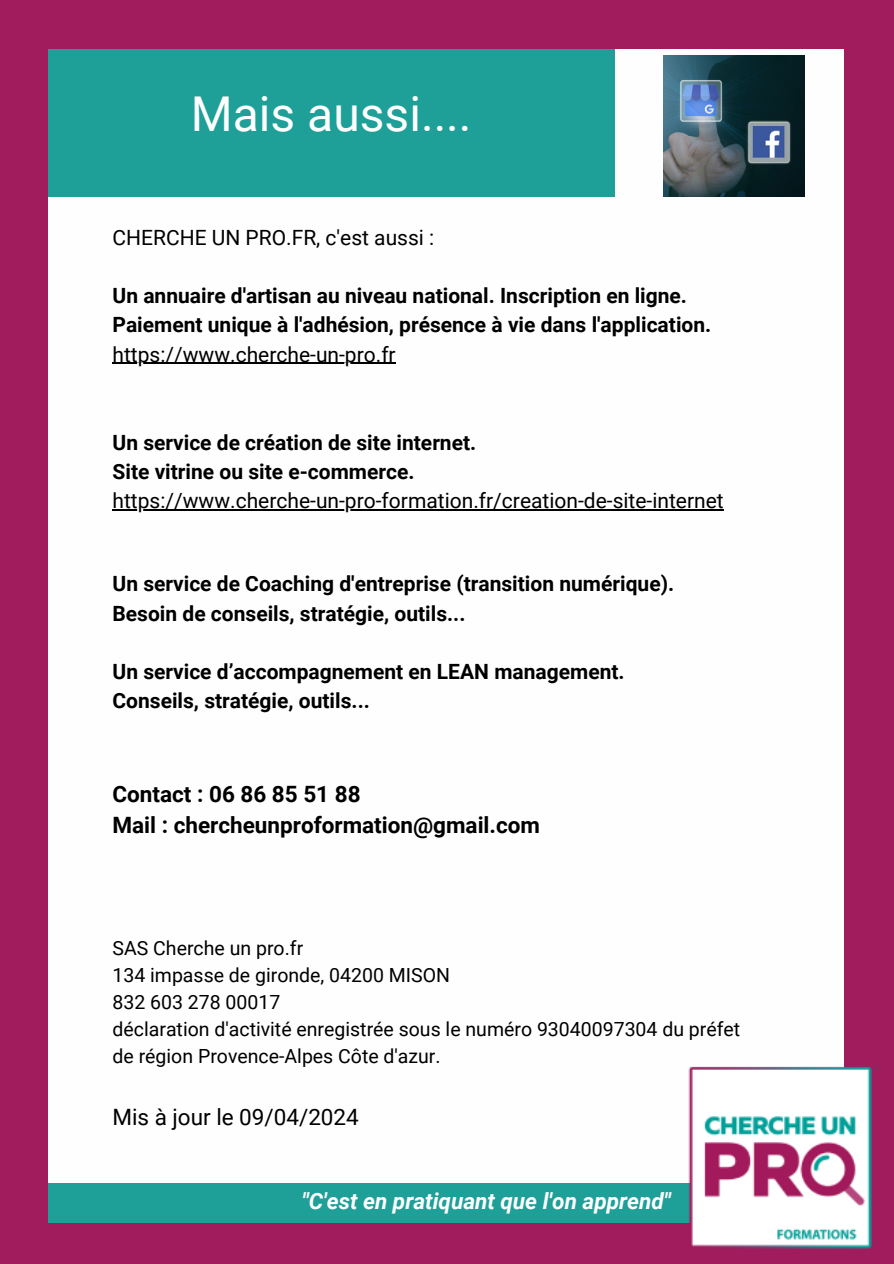
<style>
.page{position:relative;width:894px;height:1264px;background:#fff}
.page>*{position:absolute;margin:0;border:0;box-sizing:border-box;transform-origin:0 0}
.t1{font:48px "Roboto";color:#fefefe}
.t2{font:700 22.5px/31.5px "Roboto";color:#000}
.t3{font:italic 700 22.5px "Roboto";color:#fefefe}
.t4{font:22.5px "Roboto";color:#000}
.t5{font:700 21px/29.2px "Roboto";color:#000}
.t6{font:21px "Roboto";color:#000}
.t7{font:19.5px/27px "Roboto";color:#000}
</style>
<div class="page">
<div style="left:0;top:0;width:893px;height:1263px;background:#a11c5c"></div>
<div style="left:48px;top:49px;width:795px;height:1164px;background:#fefefe"></div>
<div style="left:48px;top:49px;width:566px;height:147px;background:#1ea099"></div>
<div style="left:48px;top:1182px;width:795px;height:40px;background:#1ea099"></div>
<img style="left:679px;top:1052px;width:193px;height:197px">
<hr style="left:112px;top:363px;width:283px;height:1px;background:#000">
<hr style="left:112px;top:509px;width:611px;height:1px;background:#000">
<img style="left:663px;top:56px;width:141px;height:140px">
<h1 class="t1" style="left:191px;top:86px;width:282px">Mais aussi....</h1>
<p class="t6" style="left:112px;top:225px;width:323px">CHERCHE UN PRO.FR, c'est aussi :</p>
<p class="t5" style="left:112px;top:281px;width:600px">Un annuaire d'artisan au niveau national. Inscription en ligne.<br>Paiement unique à l'adhésion, présence à vie dans l'application.</p>
<p class="t6" style="left:112px;top:342px;width:285px">https://www.cherche-un-pro.fr</p>
<p class="t5" style="left:112px;top:428px;width:365px">Un service de création de site internet.<br>Site vitrine ou site e-commerce.</p>
<p class="t6" style="left:112px;top:488px;width:612px">https://www.cherche-un-pro-formation.fr/creation-de-site-internet</p>
<p class="t5" style="left:112px;top:569px;width:563px">Un service de Coaching d'entreprise (transition numérique).<br>Besoin de conseils, stratégie, outils...</p>
<p class="t5" style="left:112px;top:657px;width:513px">Un service d’accompagnement en LEAN management.<br>Conseils, stratégie, outils...</p>
<p class="t2" style="left:112px;top:778px;width:429px">Contact : 06 86 85 51 88<br>Mail : chercheunproformation@gmail.com</p>
<p class="t7" style="left:112px;top:934px;width:629px">SAS Cherche un pro.fr<br>134 impasse de gironde, 04200 MISON<br>832 603 278 00017<br>déclaration d'activité enregistrée sous le numéro 93040097304 du préfet de région Provence-Alpes Côte d'azur.</p>
<p class="t4" style="left:112px;top:1103px;width:248px">Mis à jour le 09/04/2024</p>
<p class="t3" style="left:302px;top:1188px;width:370px">"C'est en pratiquant que l'on apprend"</p>
</div>
